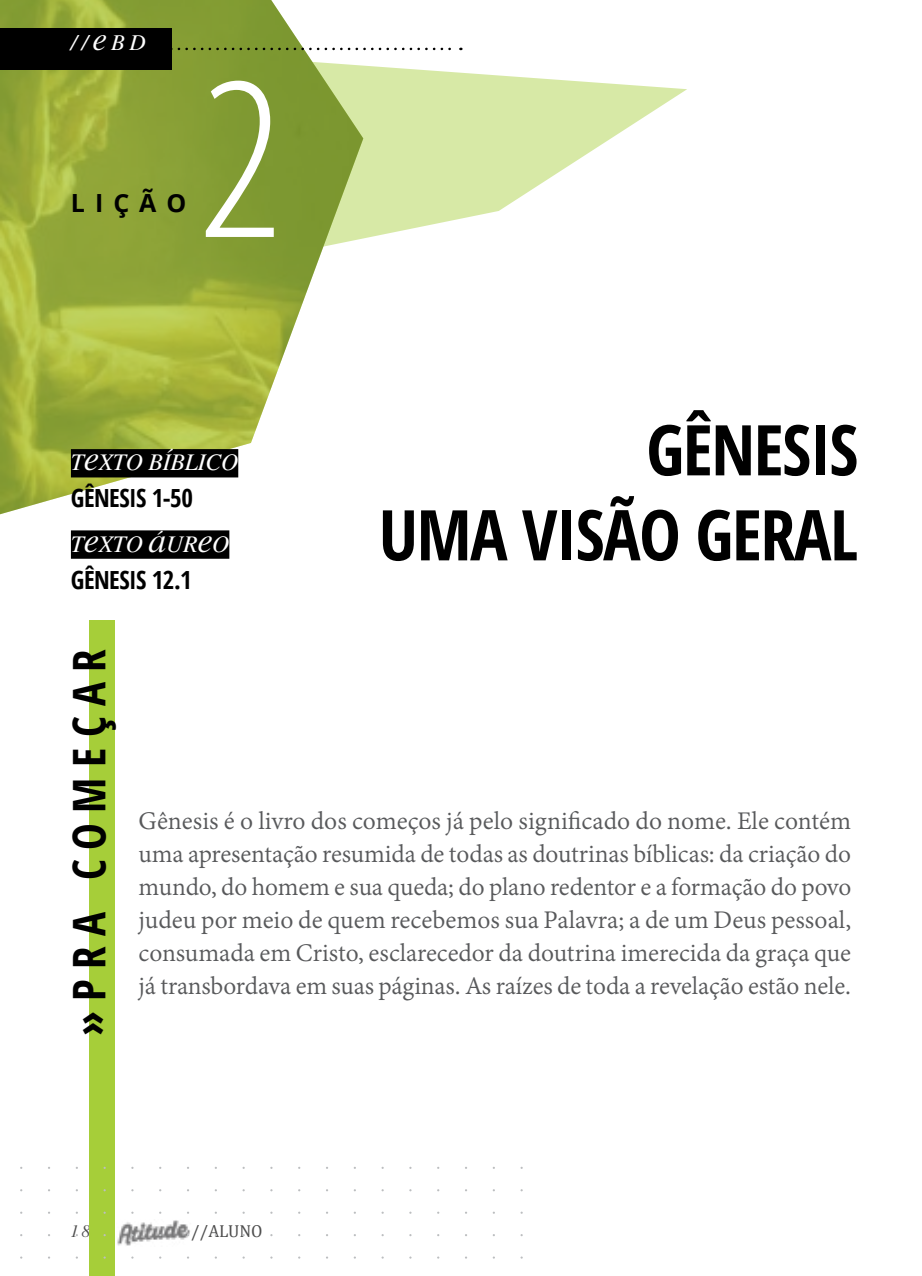
<style>
.page{position:relative;width:922px;height:1276px;background:#fff}
.page>*{position:absolute;margin:0;border:0;box-sizing:border-box;transform-origin:0 0}
.t1{font:300 condensed 237.5px "Myriad Pro";color:#fff}
.t2{font:700 condensed 70px/85px "Open Sans";letter-spacing:-.02em;color:#000;text-align:right}
.t3{font:700 condensed 45px "Open Sans";letter-spacing:.23em;color:#000}
.t4{font:27.5px/33px "Adobe Devanagari";letter-spacing:-.005em;color:#58595b;text-align:justify}
.t5{font:700 condensed 25px "Open Sans";letter-spacing:-.02em;color:#000}
.t6{font:700 25px "Open Sans";letter-spacing:.4em;color:#000}
.t7{font:italic 23.75px "MEAN26";letter-spacing:-.01em;color:#fff}
.t8{font:italic 22.5px "MEAN26";color:#fff}
.t9{font:17.5px "Cambria";color:#000}
.t10{font:italic 17.5px "MEAN26";color:#000}
</style>
<div class="page">
<img style="left:117px;top:1220px;width:73px;height:26px">
<div style="left:90px;top:620px;width:25px;height:656px;background:#a6ce39"></div>
<svg style="left:363px;top:47px;width:324px;height:192px;fill:#d7e9a6"></svg>
<img style="left:0;top:0;width:363px;height:515px">
<svg style="left:0;top:28px;width:456px;height:41px"></svg>
<div style="left:71px;top:449px;width:167px;height:28px;background:#000"></div>
<div style="left:71px;top:530px;width:158px;height:29px;background:#000"></div>
<p class="t8" style="left:71px;top:28px;width:76px">//EBD</p>
<p class="t6" style="left:71px;top:185px;width:117px">LIÇÃO</p>
<h1 class="t1" style="left:197px;top:32px;width:87px">2</h1>
<p class="t7" style="left:71px;top:448px;width:169px">TEXTO BÍBLICO</p>
<p class="t5" style="left:71px;top:481px;width:123px">GÊNESIS 1-50</p>
<p class="t7" style="left:71px;top:529px;width:160px">TEXTO ÁUREO</p>
<p class="t5" style="left:71px;top:562px;width:122px">GÊNESIS 12.1</p>
<h2 class="t2" style="left:378px;top:406px;width:481px">GÊNESIS<br>UMA VISÃO GERAL</h2>
<h3 class="t3" style="left:58px;top:1036px;width:388px;rotate:-90deg">»PRA COMEÇAR</h3>
<p class="t4" style="left:139px;top:807px;width:714px">Gênesis é o livro dos começos já pelo significado do nome. Ele contém uma apresentação resumida de todas as doutrinas bíblicas: da criação do mundo, do homem e sua queda; do plano redentor e a formação do povo judeu por meio de quem recebemos sua Palavra; a de um Deus pessoal, consumada em Cristo, esclarecedor da doutrina imerecida da graça que já transbordava em suas páginas. As raízes de toda a revelação estão nele.</p>
<p class="t10" style="left:71px;top:1220px;width:27px">18.</p>
<p class="t9" style="left:191px;top:1221px;width:73px">//ALUNO</p>
</div>
